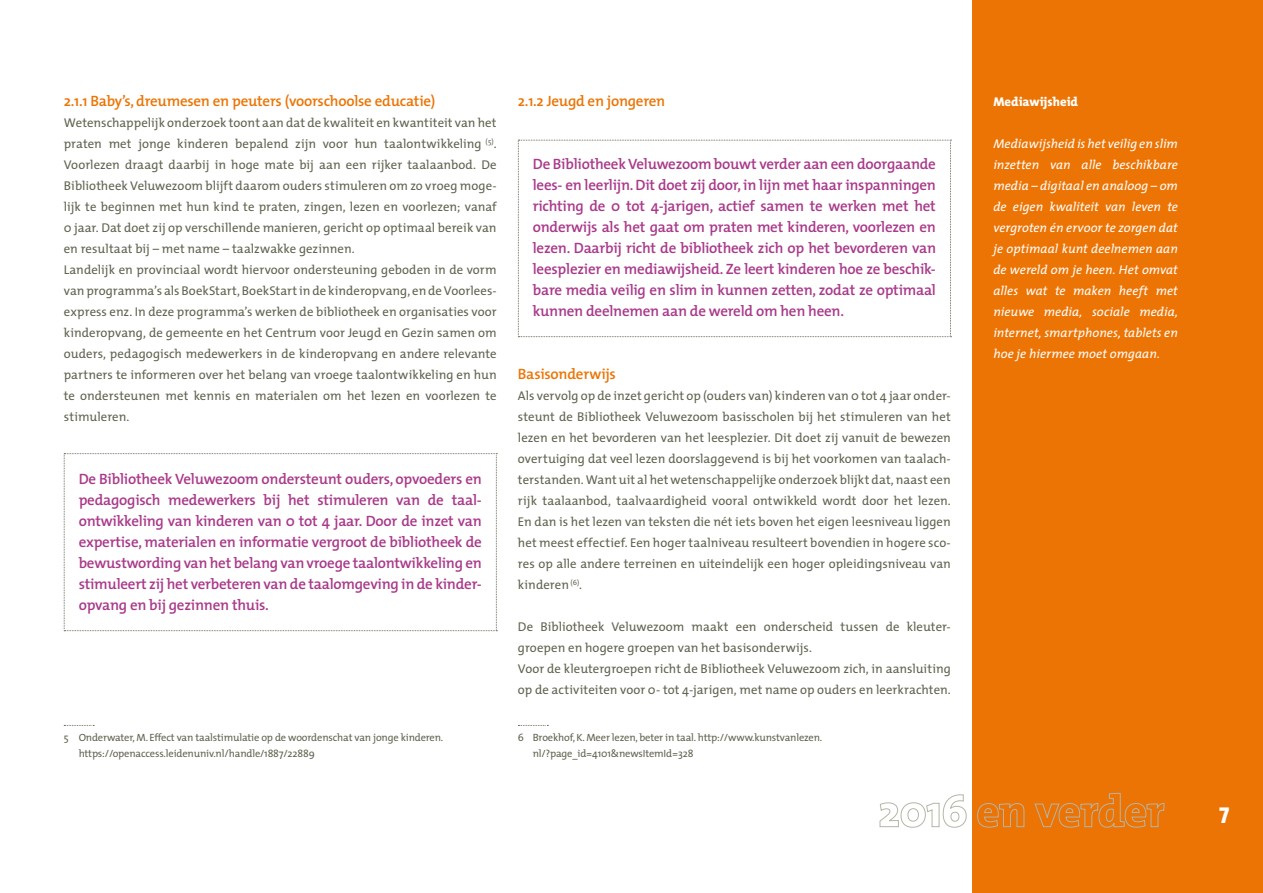
<style>
.page{position:relative;width:1263px;height:893px;background:#fff}
.page>*{position:absolute;margin:0;border:0;box-sizing:border-box;transform-origin:0 0}
.t1{font:800 22.5px "The Mix";color:#fff}
.t2{font:600 15px/21px "The Mix";letter-spacing:-.015em;color:#a9398a;text-align:justify}
.t3{font:600 15px "The Mix";letter-spacing:-.015em;color:#ec7404}
.t4{font:12.75px/21px "The Mix";letter-spacing:.005em;color:#626250}
.t5{font:italic 12.75px/21px "The Mix";letter-spacing:.005em;color:#fff;text-align:justify}
.t6{font:800 12.75px "The Mix";color:#fff}
.t7{font:10.5px/15.8px "The Mix";letter-spacing:-.015em;color:#626250}
</style>
<div class="page">
<div style="left:972px;top:0;width:291px;height:893px;background:#ec7404"></div>
<svg style="left:879px;top:793px;width:286px;height:35px"></svg>
<svg style="left:64px;top:725px;width:30px;height:1px"></svg>
<svg style="left:518px;top:725px;width:30px;height:1px"></svg>
<svg style="left:64px;top:453px;width:433px;height:178px"></svg>
<svg style="left:518px;top:140px;width:433px;height:197px"></svg>
<p class="t3" style="left:64px;top:91px;width:373px">2.1.1 Baby’s, dreumesen en peuters (voorschoolse educatie)</p>
<p class="t4" style="left:64px;top:112px;width:434px">Wetenschappelijk onderzoek toont aan dat de kwaliteit en kwantiteit van het praten met jonge kinderen bepalend zijn voor hun taalontwikkeling <sup>(5)</sup>.<br>Voorlezen draagt daarbij in hoge mate bij aan een rijker taalaanbod. De Bibliotheek Veluwezoom blijft daarom ouders stimuleren om zo vroeg moge&shy;lijk te beginnen met hun kind te praten, zingen, lezen en voorlezen; vanaf 0 jaar. Dat doet zij op verschillende manieren, gericht op optimaal bereik van en resultaat bij – met name – taalzwakke gezinnen.<br>Landelijk en provinciaal wordt hiervoor ondersteuning geboden in de vorm van programma’s als BoekStart, BoekStart in de kinderopvang, en de Voorlees&shy;express enz. In deze programma’s werken de bibliotheek en organisaties voor kinderopvang, de gemeente en het Centrum voor Jeugd en Gezin samen om ouders, pedagogisch medewerkers in de kinderopvang en andere relevante partners te informeren over het belang van vroege taalontwikkeling en hun te ondersteunen met kennis en materialen om het lezen en voorlezen te stimuleren.</p>
<p class="t2" style="left:79px;top:469px;width:405px">De Bibliotheek Veluwezoom ondersteunt ouders, opvoeders en pedagogisch medewerkers bij het stimuleren van de taal&shy;ontwikkeling van kinderen van 0 tot 4 jaar. Door de inzet van expertise, materialen en informatie vergroot de bibliotheek de bewustwording van het belang van vroege taalontwikkeling en stimuleert zij het verbeteren van de taalomgeving in de kinder&shy;opvang en bij gezinnen thuis.</p>
<p class="t7" style="left:79px;top:730px;width:366px;text-indent:-15px">5 Onderwater, M. Effect van taalstimulatie op de woordenschat van jonge kinderen. https://openaccess.leidenuniv.nl/handle/1887/22889</p>
<p class="t3" style="left:518px;top:91px;width:149px">2.1.2 Jeugd en jongeren</p>
<p class="t2" style="left:533px;top:154px;width:405px">De Bibliotheek Veluwezoom bouwt verder aan een doorgaande lees- en leerlijn. Dit doet zij door, in lijn met haar inspanningen richting de 0 tot 4-jarigen, actief samen te werken met het onderwijs als het gaat om praten met kinderen, voorlezen en lezen. Daarbij richt de bibliotheek zich op het bevorderen van leesplezier en mediawijsheid. Ze leert kinderen hoe ze beschik&shy;bare media veilig en slim in kunnen zetten, zodat ze optimaal kunnen deelnemen aan de wereld om hen heen.</p>
<p class="t3" style="left:518px;top:364px;width:99px">Basisonderwijs</p>
<p class="t4" style="left:518px;top:385px;width:434px;text-align:justify">Als vervolg op de inzet gericht op (ouders van) kinderen van 0 tot 4 jaar onder&shy;steunt de Bibliotheek Veluwezoom basisscholen bij het stimuleren van het lezen en het bevorderen van het leesplezier. Dit doet zij vanuit de bewezen overtuiging dat veel lezen doorslaggevend is bij het voorkomen van taalach&shy;terstanden. Want uit al het wetenschappelijke onderzoek blijkt dat, naast een rijk taalaanbod, taalvaardigheid vooral ontwikkeld wordt door het lezen.<br>En dan is het lezen van teksten die nét iets boven het eigen leesniveau liggen het meest effectief. Een hoger taalniveau resulteert bovendien in hogere sco&shy;res op alle andere terreinen en uiteindelijk een hoger opleidingsniveau van kinderen <sup>(6)</sup>.</p>
<p class="t4" style="left:518px;top:616px;width:434px">De Bibliotheek Veluwezoom maakt een onderscheid tussen de kleuter&shy;groepen en hogere groepen van het basisonderwijs.<br>Voor de kleutergroepen richt de Bibliotheek Veluwezoom zich, in aansluiting op de activiteiten voor 0- tot 4-jarigen, met name op ouders en leerkrachten.</p>
<p class="t7" style="left:533px;top:730px;width:291px;text-indent:-15px">6 Broekhof, K. Meer lezen, beter in taal. http://www.kunstvanlezen. nl/?page_id=4101&amp;newsItemId=328</p>
<p class="t6" style="left:993px;top:94px;width:86px">Mediawijsheid</p>
<p class="t5" style="left:993px;top:133px;width:186px">Mediawijsheid is het veilig en slim inzetten van alle beschikbare media – digitaal en analoog – om de eigen kwaliteit van leven te vergroten én ervoor te zorgen dat je optimaal kunt deelnemen aan de wereld om je heen. Het omvat alles wat te maken heeft met nieuwe media, sociale media, internet, smartphones, tablets en hoe je hiermee moet omgaan.</p>
<h1 class="t1" style="left:1219px;top:797px;width:12px">7</h1>
</div>
